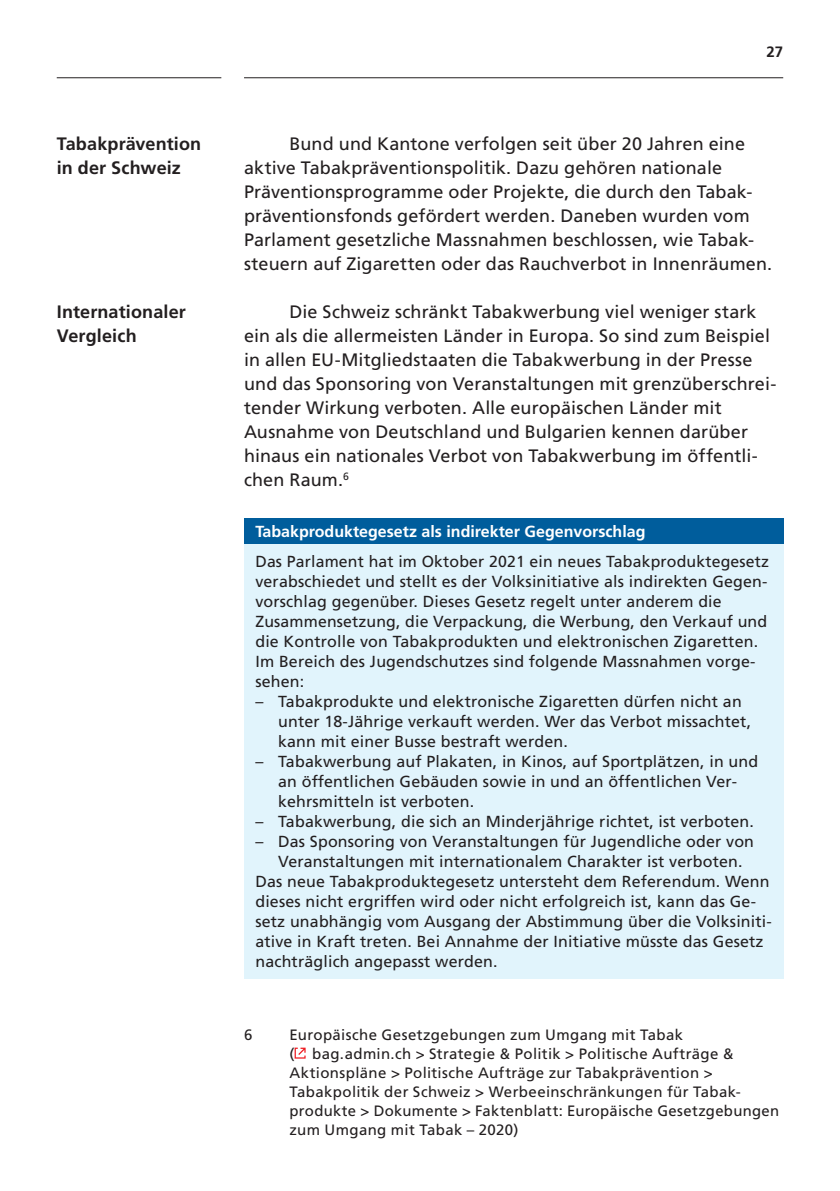
<style>
.page{position:relative;width:840px;height:1191px;background:#fff}
.page>*{position:absolute;margin:0;border:0;box-sizing:border-box;transform-origin:0 0}
.t1{font:18px/24px "Frutiger LT Pro";letter-spacing:.005em;color:#231f20}
.t2{font:700 18px/24px "Frutiger LT Pro";letter-spacing:.01em;color:#231f20}
.t3{font:16px/20px "Frutiger LT Pro";letter-spacing:.01em;color:#231f20}
.t4{font:700 16px "Frutiger LT Pro";color:#fff}
.t5{font:15px/19px "Frutiger LT Pro";letter-spacing:.025em;color:#231f20}
.t6{font:700 15px "Frutiger LT Pro";color:#231f20}
</style>
<div class="page">
<hr style="left:244px;top:77px;width:538px;height:1px;background:#231f20">
<hr style="left:57px;top:77px;width:164px;height:1px;background:#231f20">
<div style="left:244px;top:518px;width:538px;height:26px;background:#005d9c"></div>
<div style="left:244px;top:544px;width:538px;height:434px;background:#e1f4fc"></div>
<svg style="left:294px;top:1047px;width:11px;height:11px"></svg>
<p class="t2" style="left:57px;top:132px;width:146px">Tabakprävention in der Schweiz</p>
<p class="t2" style="left:57px;top:300px;width:131px">Internationaler<br>Vergleich</p>
<p class="t6" style="left:766px;top:43px;width:18px">27</p>
<p class="t1" style="left:244px;top:132px;width:529px;text-indent:45px">Bund und Kantone verfolgen seit über 20 Jahren eine aktive Tabakpräventionspolitik. Dazu gehören nationale Präventionsprogramme oder Projekte, die durch den Tabak&shy;präventionsfonds gefördert werden. Daneben wurden vom Parlament gesetzliche Massnahmen beschlossen, wie Tabak&shy;steuern auf Zigaretten oder das Rauchverbot in Innenräumen.</p>
<p class="t1" style="left:244px;top:300px;width:533px;text-indent:45px">Die Schweiz schränkt Tabakwerbung viel weniger stark ein als die allermeisten Länder in Europa. So sind zum Beispiel in allen EU-Mitgliedstaaten die Tabakwerbung in der Presse und das Sponsoring von Veranstaltungen mit grenzüberschrei&shy;tender Wirkung verboten. Alle europäischen Länder mit Ausnahme von Deutschland und Bulgarien kennen darüber hinaus ein nationales Verbot von Tabakwerbung im öffentli&shy;chen Raum.<sup>6</sup></p>
<p class="t4" style="left:255px;top:522px;width:391px">Tabakproduktegesetz als indirekter Gegenvorschlag</p>
<p class="t3" style="left:255px;top:552px;width:515px">Das Parlament hat im Oktober 2021 ein neues Tabakproduktegesetz verabschiedet und stellt es der Volksinitiative als indirekten Gegen&shy;vorschlag gegenüber. Dieses Gesetz regelt unter anderem die Zusammensetzung, die Verpackung, die Werbung, den Verkauf und die Kontrolle von Tabakprodukten und elektronischen Zigaretten.<br>Im Bereich des Jugendschutzes sind folgende Massnahmen vorge&shy;sehen:</p>
<p class="t3" style="left:278px;top:692px;width:474px;text-indent:-23px">– Tabakprodukte und elektronische Zigaretten dürfen nicht an unter 18-Jährige verkauft werden. Wer das Verbot missachtet, kann mit einer Busse bestraft werden.</p>
<p class="t3" style="left:278px;top:752px;width:481px;text-indent:-23px">– Tabakwerbung auf Plakaten, in Kinos, auf Sportplätzen, in und an öffentlichen Gebäuden sowie in und an öffentlichen Ver&shy;kehrsmitteln ist verboten.</p>
<p class="t3" style="left:255px;top:812px;width:500px">– Tabakwerbung, die sich an Minderjährige richtet, ist verboten.</p>
<p class="t3" style="left:255px;top:832px;width:500px">– Das Sponsoring von Veranstaltungen für Jugendliche oder von</p>
<p class="t3" style="left:278px;top:852px;width:465px">Veranstaltungen mit internationalem Charakter ist verboten.</p>
<p class="t3" style="left:255px;top:872px;width:515px">Das neue Tabakproduktegesetz untersteht dem Referendum. Wenn</p>
<p class="t3" style="left:255px;top:892px;width:502px">dieses nicht ergriffen wird oder nicht erfolgreich ist, kann das Ge-</p>
<p class="t3" style="left:255px;top:912px;width:517px">setz unabhängig vom Ausgang der Abstimmung über die Volksiniti-</p>
<p class="t3" style="left:255px;top:932px;width:509px">ative in Kraft treten. Bei Annahme der Initiative müsste das Gesetz</p>
<p class="t3" style="left:255px;top:952px;width:244px">nachträglich angepasst werden.</p>
<p class="t5" style="left:244px;top:1025px;width:10px">6</p>
<p class="t5" style="left:289px;top:1025px;width:491px">Europäische Gesetzgebungen zum Umgang mit Tabak<br>( bag.admin.ch &gt; Strategie &amp; Politik &gt; Politische Aufträge &amp; Aktionspläne &gt; Politische Aufträge zur Tabakprävention &gt; Tabakpolitik der Schweiz &gt; Werbeeinschränkungen für Tabak&shy;produkte &gt; Dokumente &gt; Faktenblatt: Europäische Gesetzgebungen zum Umgang mit Tabak – 2020)</p>
</div>
